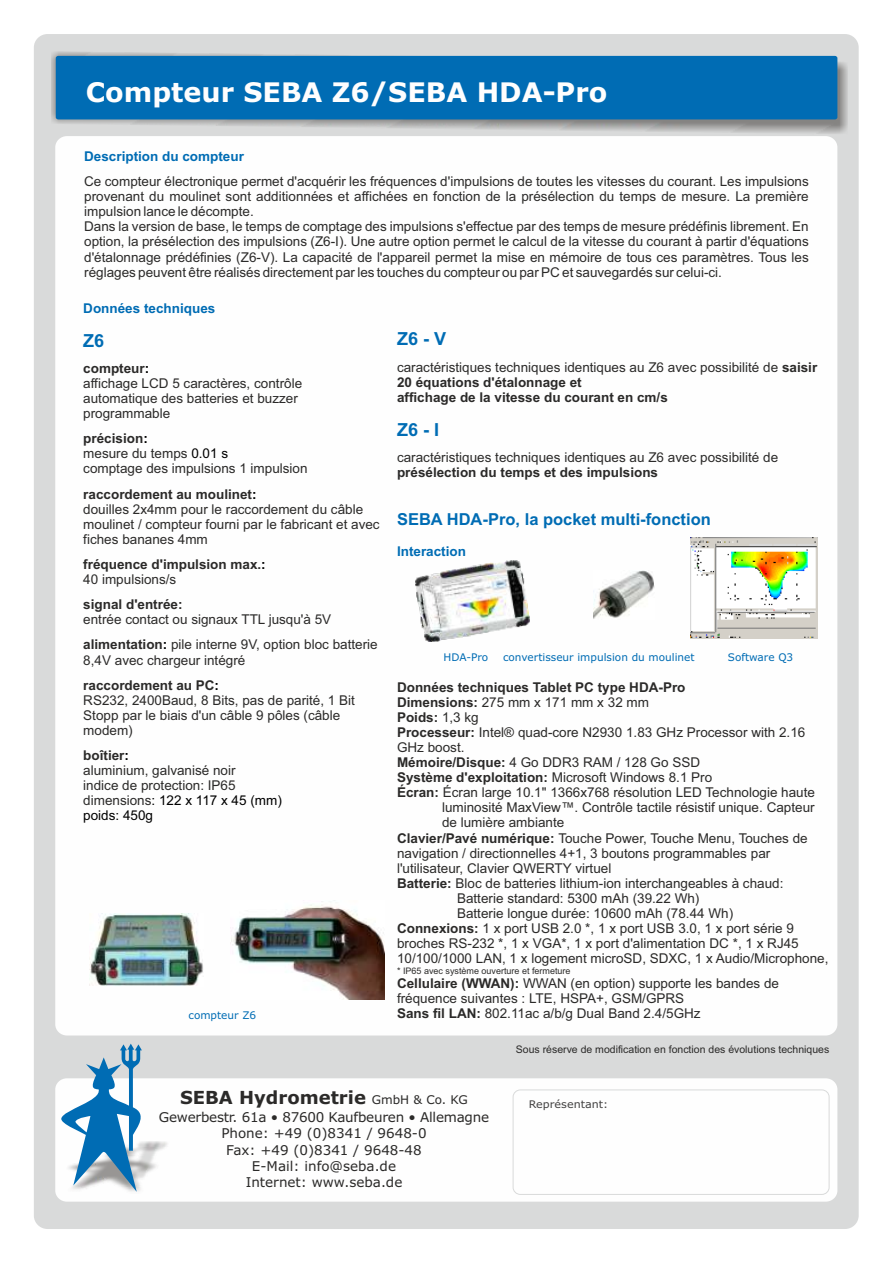
<style>
.page{position:relative;width:893px;height:1263px;background:#fff}
.page>*{position:absolute;margin:0;border:0;box-sizing:border-box;transform-origin:0 0}
.t1{font:700 27px "Verdana";color:#fefefe}
.t2{font:700 18px "Verdana";color:#2b2a29}
.t3{font:700 18px "Arial";color:#006cb4}
.t4{font:700 16.5px "Arial";color:#006cb4}
.t5{font:13.5px/15.1px "Arial";color:#2b2a29}
.t6{font:700 13.5px/15.1px "Arial";color:#2b2a29}
.t7{font:13.5px/16.4px "Verdana";color:#2b2a29;text-align:center}
.t8{font:700 13.5px "Arial";color:#006cb4}
.t9{font:13.5px "Verdana";letter-spacing:-.02em;color:#2b2a29}
.t10{font:13.5px "Arial";color:#000}
.t11{font:10.5px "Verdana";color:#006cb4}
.t12{font:10.5px "Arial";color:#2b2a29}
.t13{font:10.5px "Verdana";color:#434242;scale:1.06 1}
.t14{font:9px "Arial";color:#2b2a29}
.s1{color:#000}
.s2{font-weight:400}
.s3{font-weight:700}
.s4{font-weight:700;color:#000}
.s5{color:#2b2a29}
.s6{font-weight:400;font-size:12px}
</style>
<div class="page">
<div style="left:34px;top:34px;width:825px;height:1195px;background:#d9dada;border-radius:14px"></div>
<div style="left:55px;top:1078px;width:782px;height:123px;background:#fefefe;border-radius:11px"></div>
<div style="left:55px;top:136px;width:782px;height:899px;background:#fefefe;border-radius:11px"></div>
<img style="left:55px;top:1141px;width:112px;height:53px">
<svg style="left:60px;top:1044px;width:88px;height:148px"></svg>
<div style="left:513px;top:1090px;width:316px;height:104px;border:1px solid #d9dada;border-radius:7px"></div>
<img style="left:89px;top:914px;width:114px;height:72px">
<img style="left:231px;top:900px;width:154px;height:99px">
<img style="left:51px;top:51px;width:797px;height:83px">
<div style="left:56px;top:56px;width:781px;height:63px;background:#006cb4;border-radius:2px"></div>
<img style="left:593px;top:571px;width:62px;height:48px">
<img style="left:416px;top:560px;width:114px;height:82px">
<img style="left:690px;top:537px;width:127px;height:102px">
<h1 class="t1" style="left:86px;top:81px;width:523px">Compteur SEBA Z6/SEBA HDA-Pro</h1>
<p class="t8" style="left:84px;top:151px;width:161px">Description du compteur</p>
<p class="t5" style="left:84px;top:175px;width:726px;text-align:justify">Ce compteur électronique permet d'acquérir les fréquences d'impulsions de toutes les vitesses du courant. Les impulsions provenant du moulinet sont additionnées et affichées en fonction de la présélection du temps de mesure. La première impulsion lance le décompte.</p>
<p class="t5" style="left:84px;top:220px;width:726px;text-align:justify">Dans la version de base, le temps de comptage des impulsions s'effectue par des temps de mesure prédéfinis librement. En option, la présélection des impulsions (Z6-I). Une autre option permet le calcul de la vitesse du courant à partir d'équations d'étalonnage prédéfinies (Z6-V). La capacité de l'appareil permet la mise en mémoire de tous ces paramètres. Tous les réglages peuvent être réalisés directement par les touches du compteur ou par PC et sauvegardés sur celui-ci.</p>
<p class="t8" style="left:83px;top:303px;width:134px">Données techniques</p>
<h2 class="t3" style="left:83px;top:334px;width:23px">Z6</h2>
<p class="t6" style="left:83px;top:362px;width:68px">compteur<span class="s1">:</span></p>
<p class="t5" style="left:83px;top:377px;width:220px">affichage LCD 5 caractères, contrôle</p>
<p class="t5" style="left:83px;top:392px;width:216px">automatique des batteries et buzzer</p>
<p class="t6" style="left:83px;top:432px;width:66px">précision<span class="s1">:</span></p>
<p class="t5" style="left:83px;top:462px;width:226px">comptage des impulsions 1 impulsion</p>
<p class="t5" style="left:83px;top:407px;width:89px">programmable</p>
<p class="t5" style="left:83px;top:447px;width:146px">mesure du temps <span class="s1">0.01 s</span></p>
<p class="t6" style="left:83px;top:487px;width:175px">raccordement au moulinet<span class="s1">:</span></p>
<p class="t5" style="left:83px;top:503px;width:298px">douilles 2x4mm pour le raccordement du câble moulinet / compteur fourni par le fabricant et avec fiches bananes 4mm</p>
<p class="t6" style="left:83px;top:558px;width:184px">fréquence d'impulsion max.<span class="s1">:<br></span><span class="s2">40 impulsions/s</span></p>
<p class="t6" style="left:83px;top:598px;width:101px">signal d'entrée:</p>
<p class="t5" style="left:83px;top:613px;width:249px">entrée contact ou signaux TTL jusqu'à 5V</p>
<p class="t5" style="left:83px;top:638px;width:296px"><span class="s3">alimentation</span><span class="s4">:</span> pile interne 9V, option bloc batterie<br>8,4V avec chargeur intégré</p>
<p class="t6" style="left:83px;top:679px;width:137px">raccordement au PC<span class="s1">:</span></p>
<p class="t5" style="left:83px;top:694px;width:273px">RS232, 2400Baud, 8 Bits, pas de parité, 1 Bit<br>Stopp par le biais d'un câble 9 pôles (câble modem)</p>
<p class="t6" style="left:83px;top:749px;width:47px">boîtier<span class="s1">:</span></p>
<p class="t5" style="left:83px;top:764px;width:154px">aluminium, galvanisé noir</p>
<p class="t5" style="left:83px;top:779px;width:154px">indice de protection: IP65</p>
<p class="t10" style="left:83px;top:810px;width:71px">poids: 450g</p>
<p class="t10" style="left:83px;top:795px;width:200px"><span class="s5">dimensions</span>: 122 x 117 x 45 (mm)</p>
<h2 class="t3" style="left:397px;top:332px;width:51px">Z6 - V</h2>
<p class="t6" style="left:397px;top:360px;width:422px"><span class="s2">caractéristiques techniques identiques au Z6 avec possibilité de</span> saisir<br>20 équations d'étalonnage et<br>affichage de la vitesse du courant en cm/s</p>
<h2 class="t3" style="left:397px;top:423px;width:44px">Z6 - I</h2>
<p class="t5" style="left:397px;top:451px;width:383px">caractéristiques techniques identiques au Z6 avec possibilité de</p>
<p class="t6" style="left:397px;top:466px;width:263px">présélection du temps et des impulsions</p>
<p class="t4" style="left:397px;top:513px;width:315px">SEBA HDA-Pro, la pocket multi-fonction</p>
<p class="t8" style="left:397px;top:546px;width:71px">Interaction</p>
<p class="t11" style="left:443px;top:653px;width:46px">HDA-Pro</p>
<p class="t11" style="left:503px;top:653px;width:193px">convertisseur impulsion du moulinet</p>
<p class="t11" style="left:728px;top:653px;width:67px">Software Q3</p>
<p class="t6" style="left:397px;top:681px;width:290px">Données techniques Tablet PC type HDA-Pro<br>Dimensions: <span class="s2">275 mm x 171 mm x 32 mm</span></p>
<p class="t6" style="left:397px;top:711px;width:83px">Poids: <span class="s2">1,3 kg</span></p>
<p class="t5" style="left:397px;top:726px;width:410px"><span class="s3">Processeur:</span> Intel® quad-core N2930 1.83 GHz Processor with 2.16<br>GHz boost.</p>
<p class="t6" style="left:397px;top:771px;width:317px">Système d'exploitation: <span class="s2">Microsoft Windows 8.1 Pro</span></p>
<p class="t5" style="left:397px;top:756px;width:305px"><span class="s3">Mémoire/Disque:</span> 4 Go DDR3 RAM / 128 Go SSD</p>
<p class="t5" style="left:442px;top:786px;width:375px;text-align:justify;text-indent:-45px"><span class="s3">Écran:</span> Écran large 10.1" 1366x768 résolution LED Technologie haute luminosité MaxView™. Contrôle tactile résistif unique. Capteur de lumière ambiante</p>
<p class="t5" style="left:397px;top:831px;width:412px"><span class="s3">Clavier/Pavé numérique:</span> Touche Power, Touche Menu, Touches de</p>
<p class="t5" style="left:397px;top:846px;width:375px">navigation / directionnelles 4+1, 3 boutons programmables par</p>
<p class="t5" style="left:397px;top:861px;width:216px">l'utilisateur, Clavier QWERTY virtuel</p>
<p class="t5" style="left:397px;top:877px;width:388px"><span class="s3">Batterie:</span> Bloc de batteries lithium-ion interchangeables à chaud:</p>
<p class="t5" style="left:457px;top:892px;width:244px">Batterie standard: 5300 mAh (39.22 Wh)</p>
<p class="t5" style="left:457px;top:907px;width:278px">Batterie longue durée: 10600 mAh (78.44 Wh)</p>
<p class="t5" style="left:397px;top:922px;width:398px"><span class="s3">Connexions:</span> 1 x port USB 2.0 *, 1 x port USB 3.0, 1 x port série 9</p>
<p class="t5" style="left:397px;top:937px;width:403px">broches RS-232 *, 1 x VGA*, 1 x port d'alimentation DC *, 1 x RJ45</p>
<p class="t5" style="left:397px;top:952px;width:433px">10/100/1000 LAN, 1 x logement microSD, SDXC, 1 x Audio/Microphone,</p>
<p class="t14" style="left:397px;top:968px;width:175px">* IP65 avec système ouverture et fermeture</p>
<p class="t5" style="left:397px;top:977px;width:384px"><span class="s3">Cellulaire (WWAN):</span> WWAN (en option) supporte les bandes de fréquence suivantes : LTE, HSPA+, GSM/GPRS</p>
<p class="t11" style="left:189px;top:1011px;width:69px">compteur Z6</p>
<p class="t5" style="left:397px;top:1007px;width:305px"><span class="s3">Sans fil LAN:</span> 802.11ac a/b/g Dual Band 2.4/5GHz</p>
<h2 class="t2" style="left:180px;top:1090px;width:289px">SEBA Hydrometrie <span class="s6">GmbH &amp; Co. KG</span></h2>
<p class="t9" style="left:159px;top:1111px;width:332px">Gewerbestr. 61a • 87600 Kaufbeuren • Allemagne</p>
<p class="t7" style="left:226px;top:1142px;width:197px">Fax: +49 (0)8341 / 9648-48</p>
<p class="t7" style="left:221px;top:1126px;width:207px">Phone: +49 (0)8341 / 9648-0</p>
<p class="t7" style="left:246px;top:1159px;width:158px">E-Mail: info@seba.de<br>Internet: www.seba.de</p>
<p class="t12" style="left:516px;top:1045px;width:315px">Sous réserve de modification en fonction des évolutions techniques</p>
<p class="t13" style="left:529px;top:1100px;width:76px">Représentant:</p>
</div>
